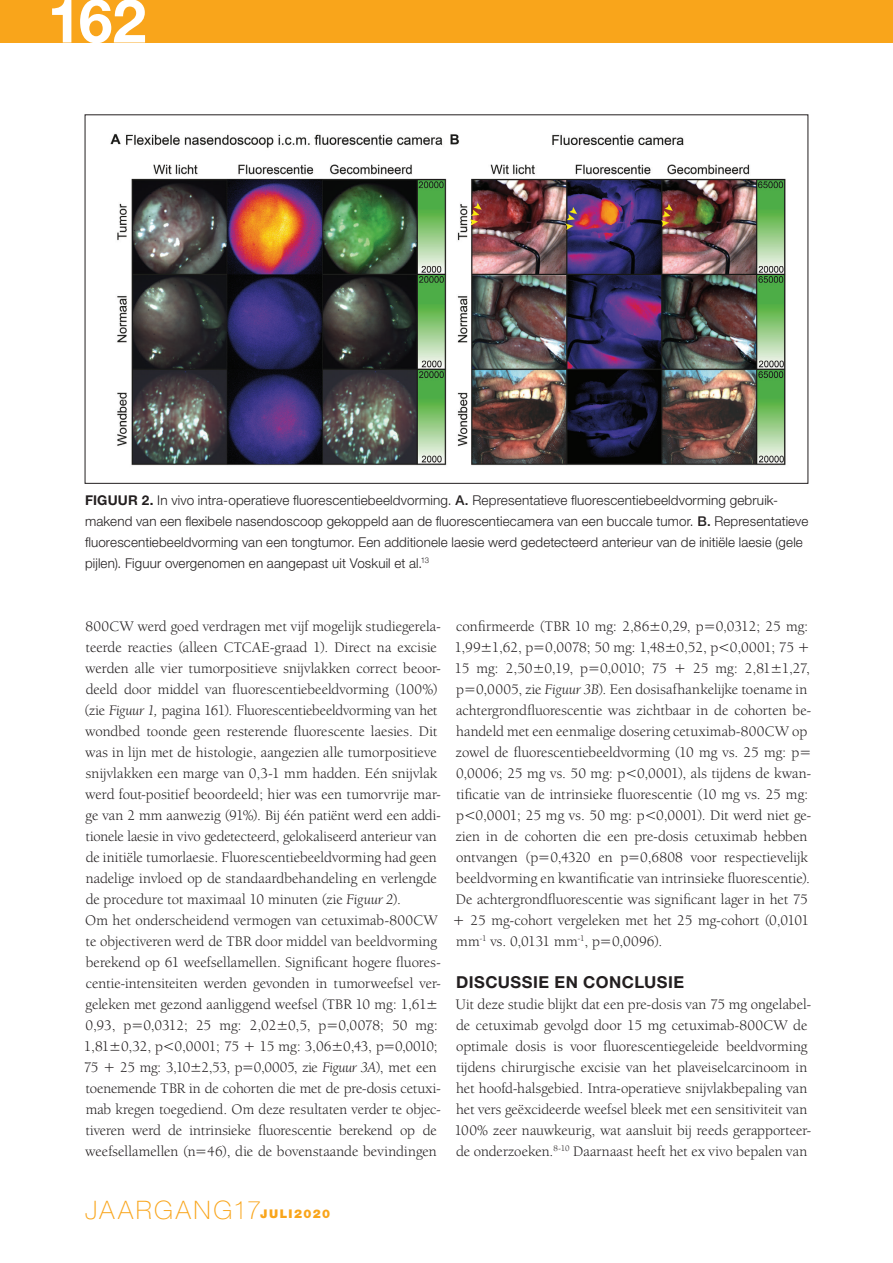
<style>
.page{position:relative;width:893px;height:1263px;background:#fff}
.page>*{position:absolute;margin:0;border:0;box-sizing:border-box;transform-origin:0 0}
.t1{font:700 60.75px "Helvetica Neue LT Std";color:#fff}
.t2{font:100 25.5px "Helvetica Neue LT Std";letter-spacing:.1em;color:#f9a51b}
.KOPJE_2017{font:700 16.5px "Helvetica Neue LT Std";letter-spacing:.025em;color:#231f20}
.BODY_2017{font:15px/21px "Berkeley Oldstyle IT Cby BT";letter-spacing:.005em;color:#231f20}
.Tabel_voetnoot{font:300 13.5px/21px "Helvetica Neue LT Std";letter-spacing:.01em;color:#231f20}
.s1{font-weight:700}
.s2{font-weight:500}
.s3{font-style:italic}
.s4{font-weight:900;font-size:12px}
</style>
<div class="page">
<div style="left:0;top:0;width:893px;height:43px;background:#f9a51b"></div>
<img style="left:110px;top:133px;width:676px;height:333px">
<p class="t1" style="left:48px;top:-17px;width:100px">162</p>
<p class="Tabel_voetnoot" style="left:85px;top:489px;width:725px"><span class="s1">FIGUUR 2.</span> In vivo intra-operatieve fluorescentiebeeldvorming. <span class="s2">A.</span> Representatieve fluorescentiebeeldvorming gebruik&shy;makend van een flexibele nasendoscoop gekoppeld aan de fluorescentiecamera van een buccale tumor. <span class="s2">B.</span> Representatieve fluorescentiebeeldvorming van een tongtumor. Een additionele laesie werd gedetecteerd anterieur van de initiële laesie (gele pijlen). Figuur overgenomen en aangepast uit Voskuil et al.<sup>13</sup></p>
<p class="BODY_2017" style="left:85px;top:615px;width:357px">800CW werd goed verdragen met vijf mogelijk studiegerela&shy;teerde reacties (alleen CTCAE-graad 1). Direct na excisie werden alle vier tumorpositieve snijvlakken correct beoor&shy;deeld door middel van fluorescentiebeeldvorming (100%) (zie <span class="s3">Figuur 1,</span> pagina 161). Fluorescentiebeeldvorming van het wondbed toonde geen resterende fluorescente laesies. Dit was in lijn met de histologie, aangezien alle tumorpositieve snijvlakken een marge van 0,3-1 mm hadden. Eén snijvlak werd fout-positief beoordeeld; hier was een tumorvrije mar&shy;ge van 2 mm aanwezig (91%). Bij één patiënt werd een addi&shy;tionele laesie in vivo gedetecteerd, gelokaliseerd anterieur van de initiële tumorlaesie. Fluorescentiebeeldvorming had geen nadelige invloed op de standaardbehandeling en verlengde de procedure tot maximaal 10 minuten (zie <span class="s3">Figuur 2</span>).</p>
<p class="BODY_2017" style="left:84px;top:909px;width:358px">Om het onderscheidend vermogen van cetuximab-800CW te objectiveren werd de TBR door middel van beeldvorming berekend op 61 weefsellamellen. Significant hogere fluores&shy;centie-intensiteiten werden gevonden in tumorweefsel ver&shy;geleken met gezond aanliggend weefsel (TBR 10 mg: 1,61± 0,93, p=0,0312; 25 mg: 2,02±0,5, p=0,0078; 50 mg:<br>1,81±0,32, p&lt;0,0001; 75 + 15 mg: 3,06±0,43, p=0,0010; 75 + 25 mg: 3,10±2,53, p=0,0005, zie <span class="s3">Figuur 3A</span>), met een toenemende TBR in de cohorten die met de pre-dosis cetuxi&shy;mab kregen toegediend. Om deze resultaten verder te objec&shy;tiveren werd de intrinsieke fluorescentie berekend op de weefsellamellen (n=46), die de bovenstaande bevindingen</p>
<p class="BODY_2017" style="left:453px;top:615px;width:360px">confirmeerde (TBR 10 mg: 2,86±0,29, p=0,0312; 25 mg:<br>1,99±1,62, p=0,0078; 50 mg: 1,48±0,52, p&lt;0,0001; 75 + 15 mg: 2,50±0,19, p=0,0010; 75 + 25 mg: 2,81±1,27, p=0,0005, zie <span class="s3">Figuur 3B</span>). Een dosisafhankelijke toename in achtergrondfluorescentie was zichtbaar in de cohorten be&shy;handeld met een eenmalige dosering cetuximab-800CW op zowel de fluorescentiebeeldvorming (10 mg vs. 25 mg: p= 0,0006; 25 mg vs. 50 mg: p&lt;0,0001), als tijdens de kwan&shy;tificatie van de intrinsieke fluorescentie (10 mg vs. 25 mg: p&lt;0,0001; 25 mg vs. 50 mg: p&lt;0,0001). Dit werd niet ge&shy;zien in de cohorten die een pre-dosis cetuximab hebben ontvangen (p=0,4320 en p=0,6808 voor respectievelijk beeldvorming en kwantificatie van intrinsieke fluorescentie).<br>De achtergrondfluorescentie was significant lager in het 75 + 25 mg-cohort vergeleken met het 25 mg-cohort (0,0101 mm<sup>-1</sup> vs. 0,0131 mm<sup>-1</sup>, p=0,0096).</p>
<p class="KOPJE_2017" style="left:456px;top:971px;width:230px">DISCUSSIE EN CONCLUSIE</p>
<p class="BODY_2017" style="left:454px;top:993px;width:358px">Uit deze studie blijkt dat een pre-dosis van 75 mg ongelabel&shy;de cetuximab gevolgd door 15 mg cetuximab-800CW de optimale dosis is voor fluorescentiegeleide beeldvorming tijdens chirurgische excisie van het plaveiselcarcinoom in het hoofd-halsgebied. Intra-operatieve snijvlakbepaling van het vers geëxcideerde weefsel bleek met een sensitiviteit van 100% zeer nauwkeurig, wat aansluit bij reeds gerapporteer&shy;de onderzoeken.<sup>8-10</sup> Daarnaast heeft het ex vivo bepalen van</p>
<h2 class="t2" style="left:85px;top:1195px;width:247px">JAARGANG17<span class="s4">JULI2020</span></h2>
</div>
